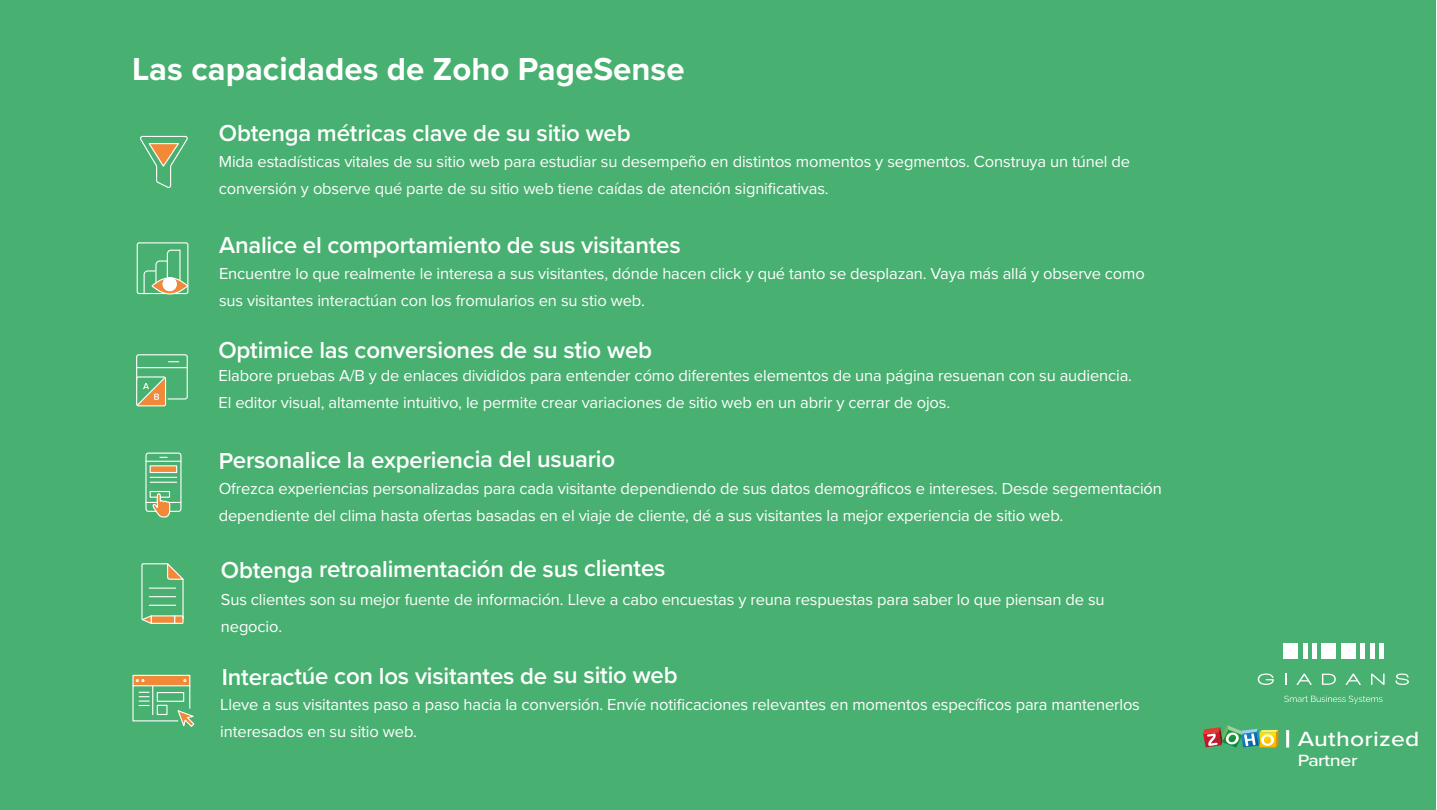
<style>
.page{position:relative;width:1437px;height:810px;background:#fff}
.page>*{position:absolute;margin:0;border:0;box-sizing:border-box;transform-origin:0 0}
.t1{font:700 33px "Proxima Nova";color:#fff}
.t2{font:600 24px "Proxima Nova";letter-spacing:-.01em;color:#fff}
.t3{font:500 21.3px "Proxima Nova";letter-spacing:.01em;color:#fff;scale:1.16 1}
.t4{font:500 16.95px "Proxima Nova";letter-spacing:-.02em;color:#fff;scale:1.16 1}
.t5{font:16.5px/27px "Proxima Nova";letter-spacing:-.01em;color:#fff}
</style>
<div class="page">
<div style="left:0;top:0;width:1436px;height:810px;background:#48b070"></div>
<svg style="left:140px;top:135px;width:48px;height:53px"></svg>
<div style="left:137px;top:242px;width:51px;height:52px;border:1px solid #fff;border-radius:2px"></div>
<svg style="left:143px;top:249px;width:38px;height:46px"></svg>
<svg style="left:152px;top:278px;width:36px;height:16px"></svg>
<div style="left:163px;top:278px;width:13px;height:13px;background:#fff;border-radius:50%"></div>
<div style="left:163px;top:277px;width:14px;height:14px;border:1px solid #fff;border-radius:50%"></div>
<div style="left:151px;top:277px;width:37px;height:17px;border:1px solid #fff;border-radius:50%"></div>
<svg style="left:136px;top:354px;width:52px;height:53px"></svg>
<div style="left:145px;top:453px;width:36px;height:59px;border:1px solid #fff;border-radius:3px"></div>
<hr style="left:146px;top:461px;width:35px;height:1px;background:#fff">
<div style="left:150px;top:466px;width:27px;height:6px;background:#f18939"></div>
<svg style="left:150px;top:477px;width:27px;height:6px"></svg>
<div style="left:150px;top:465px;width:27px;height:8px;border:1px solid #fff"></div>
<svg style="left:146px;top:490px;width:35px;height:28px"></svg>
<svg style="left:141px;top:563px;width:43px;height:61px"></svg>
<div style="left:133px;top:675px;width:57px;height:11px;background:#f18939"></div>
<div style="left:132px;top:675px;width:58px;height:11px;border:1px solid #fff"></div>
<svg style="left:132px;top:679px;width:63px;height:48px"></svg>
<svg style="left:1257px;top:674px;width:16px;height:11px"></svg>
<svg style="left:1296px;top:674px;width:15px;height:11px"></svg>
<svg style="left:1321px;top:674px;width:14px;height:11px"></svg>
<svg style="left:1345px;top:674px;width:16px;height:11px"></svg>
<svg style="left:1371px;top:674px;width:13px;height:11px"></svg>
<svg style="left:1395px;top:674px;width:13px;height:11px"></svg>
<div style="left:1283px;top:644px;width:15px;height:15px;background:#fff"></div>
<div style="left:1321px;top:644px;width:15px;height:15px;background:#fff"></div>
<div style="left:1341px;top:644px;width:14px;height:15px;background:#fff"></div>
<hr style="left:1303px;top:644px;width:4px;height:15px;background:#fff">
<hr style="left:1312px;top:644px;width:4px;height:15px;background:#fff">
<hr style="left:1360px;top:644px;width:4px;height:15px;background:#fff">
<div style="left:1369px;top:644px;width:5px;height:15px;background:#fff"></div>
<hr style="left:1379px;top:644px;width:4px;height:15px;background:#fff">
<svg style="left:1284px;top:696px;width:98px;height:8px"></svg>
<svg style="left:1203px;top:725px;width:75px;height:23px"></svg>
<hr style="left:1286px;top:730px;width:3px;height:18px;background:#fff">
<h1 class="t1" style="left:132px;top:44px;width:554px">Las capacidades de Zoho PageSense</h1>
<h2 class="t2" style="left:219px;top:115px;width:413px">Obtenga métricas clave de su sitio web</h2>
<p class="t5" style="left:219px;top:147px;width:912px">Mida estadísticas vitales de su sitio web para estudiar su desempeño en distintos momentos y segmentos. Construya un túnel de conversión y observe qué parte de su sitio web tiene caídas de atención significativas.</p>
<h2 class="t2" style="left:219px;top:227px;width:463px">Analice el comportamiento de sus visitantes</h2>
<p class="t5" style="left:219px;top:259px;width:927px">Encuentre lo que realmente le interesa a sus visitantes, dónde hacen click y qué tanto se desplazan. Vaya más allá y observe como sus visitantes interactúan con los fromularios en su stio web.</p>
<h2 class="t2" style="left:218px;top:332px;width:435px">Optimice las conversiones de su stio web</h2>
<p class="t5" style="left:218px;top:362px;width:915px">Elabore pruebas A/B y de enlaces divididos para entender cómo diferentes elementos de una página resuenan con su audiencia.<br>El editor visual, altamente intuitivo, le permite crear variaciones de sitio web en un abrir y cerrar de ojos.</p>
<h2 class="t2" style="left:219px;top:442px;width:398px">Personalice la experiencia del usuario</h2>
<p class="t5" style="left:219px;top:474px;width:944px">Ofrezca experiencias personalizadas para cada visitante dependiendo de sus datos demográficos e intereses. Desde segementación dependiente del clima hasta ofertas basadas en el viaje de cliente, dé a sus visitantes la mejor experiencia de sitio web.</p>
<h2 class="t2" style="left:221px;top:551px;width:446px">Obtenga retroalimentación de sus clientes</h2>
<p class="t5" style="left:221px;top:585px;width:885px">Sus clientes son su mejor fuente de información. Lleve a cabo encuestas y reuna respuestas para saber lo que piensan de su negocio.</p>
<h2 class="t2" style="left:222px;top:658px;width:457px">Interactúe con los visitantes de su sitio web</h2>
<p class="t5" style="left:220px;top:690px;width:921px">Lleve a sus visitantes paso a paso hacia la conversión. Envíe notificaciones relevantes en momentos específicos para mantenerlos interesados en su sitio web.</p>
<p class="t3" style="left:1297px;top:723px;width:106px">Authorized</p>
<p class="t4" style="left:1297px;top:748px;width:53px">Partner</p>
</div>
